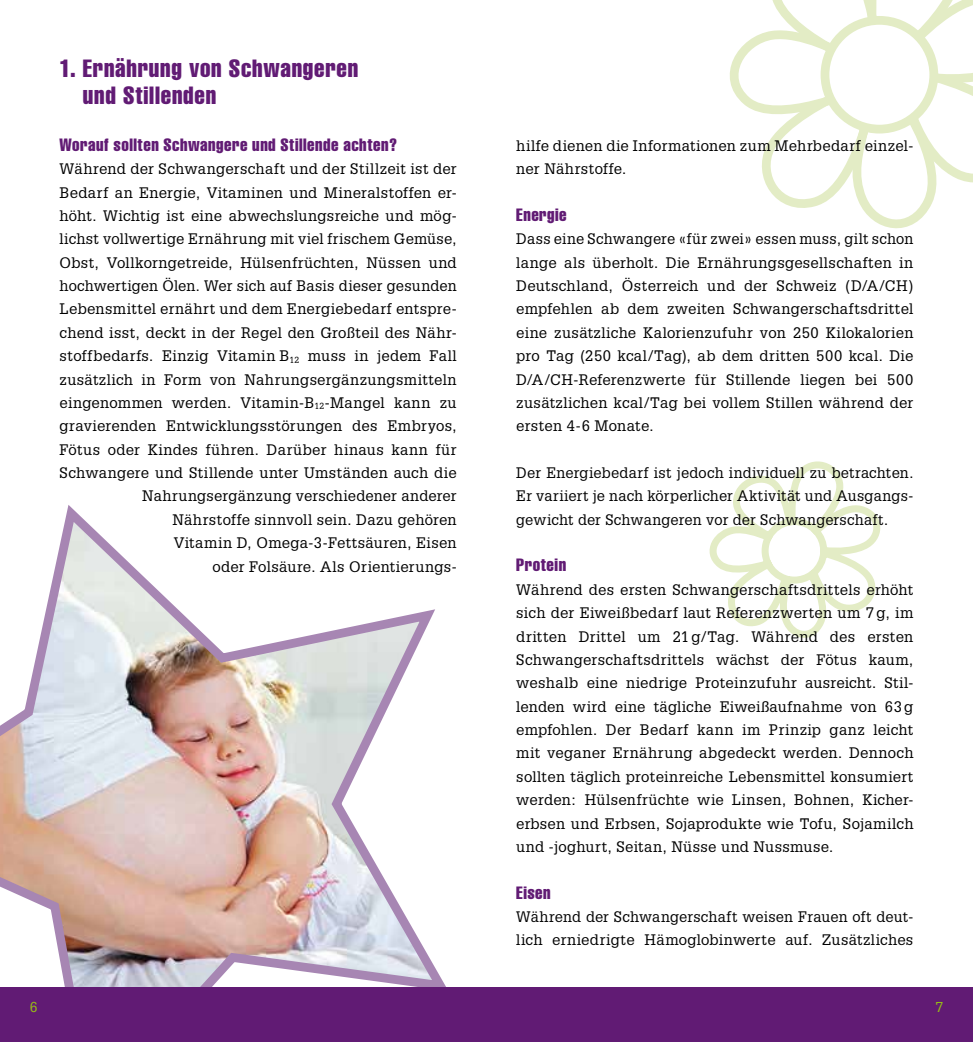
<style>
.page{position:relative;width:973px;height:1042px;background:#fff}
.page>*{position:absolute;margin:0;border:0;box-sizing:border-box;transform-origin:0 0}
.t1{font:extra-condensed 24.5px/27.1px "Helvetica";letter-spacing:.03em;color:#611b74}
.t2{font:extra-condensed 17.5px "Helvetica";letter-spacing:.03em;color:#611b74}
.t3{font:14.88px/23.4px "Glypha LT Std";letter-spacing:.02em;color:#000;text-align:justify}
.t4{font:14px "Glypha LT Std";color:#97bf15}
</style>
<div class="page">
<svg style="left:729px;top:0;width:243px;height:229px"></svg>
<div style="left:824px;top:20px;width:109px;height:109px;background:#fff;border-radius:50%"></div>
<div style="left:820px;top:16px;width:118px;height:117px;border:9px solid #e3ecc5;border-radius:50%"></div>
<svg style="left:709px;top:461px;width:172px;height:177px"></svg>
<img style="left:0;top:505px;width:446px;height:482px">
<div style="left:0;top:987px;width:972px;height:55px;background:#611b74"></div>
<h1 class="t1" style="left:83px;top:54px;width:276px;text-indent:-23px">1. Ernährung von Schwangeren und Stillenden</h1>
<p class="t2" style="left:60px;top:133px;width:339px">Worauf sollten Schwangere und Stillende achten?</p>
<p class="t3" style="left:60px;top:157px;width:398px;text-align:right">Während der Schwangerschaft und der Stillzeit ist der Bedarf an Energie, Vitaminen und Mineralstoffen er&shy;höht. Wichtig ist eine abwechslungsreiche und mög&shy;lichst vollwertige Ernährung mit viel frischem Gemüse, Obst, Vollkorngetreide, Hülsenfrüchten, Nüssen und hochwertigen Ölen. Wer sich auf Basis dieser gesunden Lebensmittel ernährt und dem Energiebedarf entspre&shy;chend isst, deckt in der Regel den Großteil des Nähr&shy;stoffbedarfs. Einzig Vitamin B<sub>12</sub> muss in jedem Fall zusätzlich in Form von Nahrungsergänzungsmitteln eingenommen werden. Vitamin-B<sub>12</sub>-Mangel kann zu gravierenden Entwicklungsstörungen des Embryos, Fötus oder Kindes führen. Darüber hinaus kann für Schwangere und Stillende unter Umständen auch die Nahrungsergänzung verschiedener anderer<br>Nährstoffe sinnvoll sein. Dazu gehören<br>Vitamin D, Omega-3-Fettsäuren, Eisen<br>oder Folsäure. Als Orientierungs-</p>
<p class="t3" style="left:516px;top:133px;width:398px">hilfe dienen die Informationen zum Mehrbedarf einzel&shy;ner Nährstoffe.</p>
<p class="t2" style="left:516px;top:204px;width:52px">Energie</p>
<p class="t3" style="left:516px;top:227px;width:398px">Dass eine Schwangere «für zwei» essen muss, gilt schon lange als überholt. Die Ernährungsgesellschaften in Deutschland, Österreich und der Schweiz (D/A/CH) empfehlen ab dem zweiten Schwangerschaftsdrittel eine zusätzliche Kalorienzufuhr von 250 Kilokalorien pro Tag (250 kcal/Tag), ab dem dritten 500 kcal. Die D/A/CH-Referenzwerte für Stillende liegen bei 500 zusätzlichen kcal/Tag bei vollem Stillen während der ersten 4-6 Monate.</p>
<p class="t3" style="left:516px;top:461px;width:398px">Der Energiebedarf ist jedoch individuell zu betrachten.<br>Er variiert je nach körperlicher Aktivität und Ausgangs&shy;gewicht der Schwangeren vor der Schwangerschaft.</p>
<p class="t2" style="left:516px;top:554px;width:51px">Protein</p>
<p class="t3" style="left:516px;top:577px;width:398px">Während des ersten Schwangerschaftsdrittels erhöht sich der Eiweißbedarf laut Referenzwerten um 7 g, im dritten Drittel um 21 g/Tag. Während des ersten Schwangerschaftsdrittels wächst der Fötus kaum, weshalb eine niedrige Proteinzufuhr ausreicht. Stil&shy;lenden wird eine tägliche Eiweißaufnahme von 63 g empfohlen. Der Bedarf kann im Prinzip ganz leicht mit veganer Ernährung abgedeckt werden. Dennoch sollten täglich proteinreiche Lebensmittel konsumiert werden: Hülsenfrüchte wie Linsen, Bohnen, Kicher&shy;erbsen und Erbsen, Sojaprodukte wie Tofu, Sojamilch und -joghurt, Seitan, Nüsse und Nussmuse.</p>
<p class="t2" style="left:516px;top:881px;width:36px">Eisen</p>
<p class="t3" style="left:516px;top:904px;width:398px">Während der Schwangerschaft weisen Frauen oft deut&shy;lich erniedrigte Hämoglobinwerte auf. Zusätzliches</p>
<p class="t4" style="left:30px;top:999px;width:9px">6</p>
<p class="t4" style="left:935px;top:999px;width:9px">7</p>
</div>
